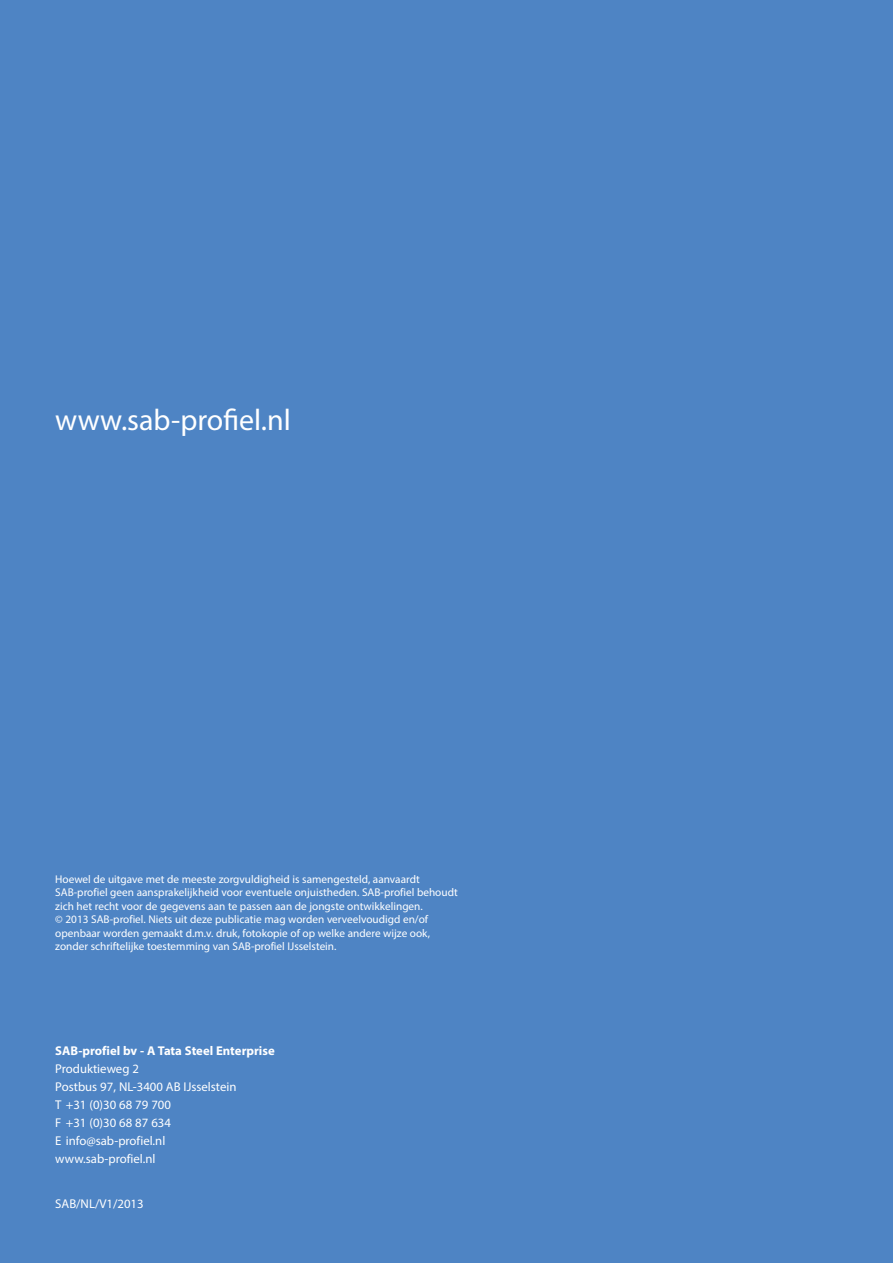
<style>
.page{position:relative;width:893px;height:1263px;background:#4e84c4}
.page>*{position:absolute;margin:0;border:0;box-sizing:border-box;transform-origin:0 0}
.t1{font:30px "Myriad Pro";color:#fff}
.t2{font:12.75px/18px "Myriad Pro";color:#fff}
.t3{font:700 12.75px "Myriad Pro";color:#fff}
.t4{font:11.25px/13.5px "Myriad Pro";color:#fff}
</style>
<div class="page">
<h1 class="t1" style="left:55px;top:401px;width:237px">www.sab-profiel.nl</h1>
<p class="t4" style="left:55px;top:872px;width:404px">Hoewel de uitgave met de meeste zorgvuldigheid is samengesteld, aanvaardt SAB-profiel geen aansprakelijkheid voor eventuele onjuistheden. SAB-profiel behoudt zich het recht voor de gegevens aan te passen aan de jongste ontwikkelingen.<br>© 2013 SAB-profiel. Niets uit deze publicatie mag worden verveelvoudigd en/of openbaar worden gemaakt d.m.v. druk, fotokopie of op welke andere wijze ook, zonder schriftelijke toestemming van SAB-profiel IJsselstein.</p>
<p class="t3" style="left:55px;top:1042px;width:221px">SAB-profiel bv - A Tata Steel Enterprise</p>
<p class="t2" style="left:55px;top:1059px;width:183px">Produktieweg 2<br>Postbus 97, NL-3400 AB IJsselstein<br>T +31 (0)30 68 79 700<br>F +31 (0)30 68 87 634<br>E info@sab-profiel.nl www.sab-profiel.nl</p>
<p class="t2" style="left:55px;top:1194px;width:90px">SAB/NL/V1/2013</p>
</div>
